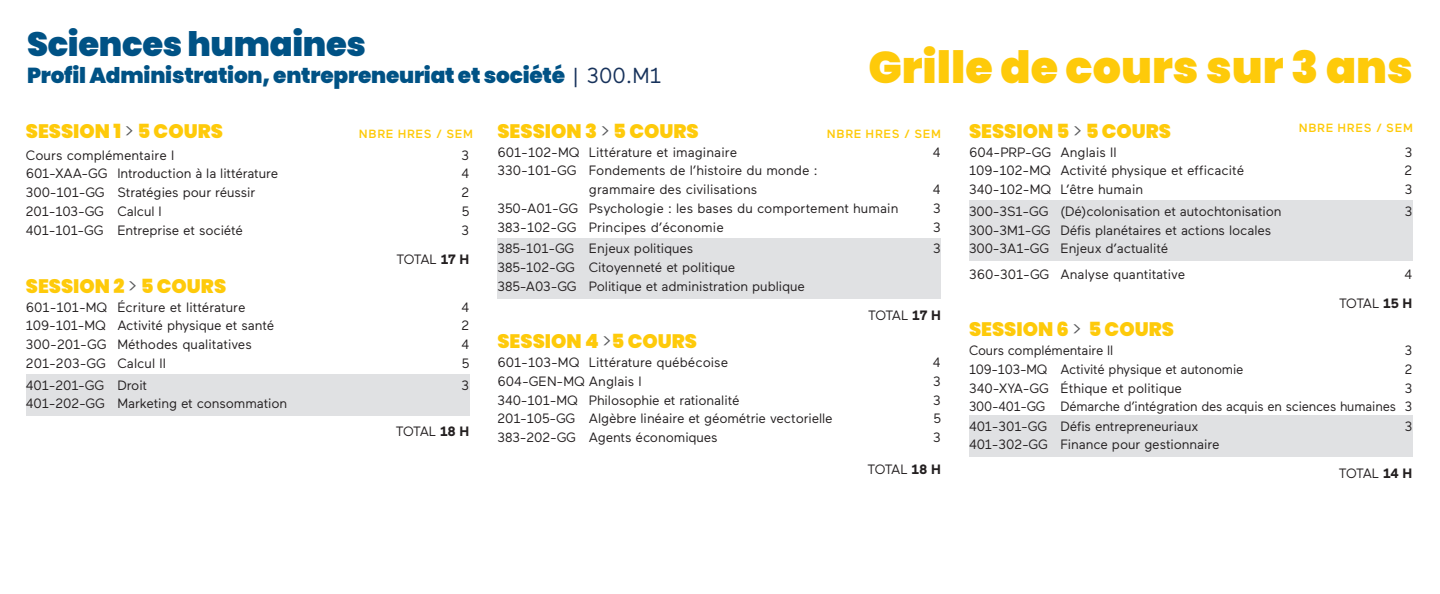
<style>
.page{position:relative;width:1440px;height:594px;background:#fff}
.page>*{position:absolute;margin:0;border:0;box-sizing:border-box;transform-origin:0 0}
.NEW-sous-titres{font:900 44.47px "Poppins";color:#feca0a}
.t1{font:900 33.75px "Poppins";letter-spacing:-.01em;color:#005285}
.t2{font:900 21.67px "Poppins";letter-spacing:-.01em;color:#005285}
.t3{font:900 19.5px "Poppins";color:#feca0a}
.t4{font:13.5px/18.8px "Maax";letter-spacing:-.01em;color:#231f20}
.t5{font:500 11.93px "Maax";letter-spacing:.05em;color:#feca0a}
.s1{font-family:"Maax";font-weight:400;color:#17325b}
.s2{font-weight:300;color:#57585a}
.s3{font-weight:700}
</style>
<div class="page">
<div style="left:26px;top:375px;width:444px;height:41px;background:#e0e1e3"></div>
<div style="left:497px;top:238px;width:444px;height:61px;background:#e0e1e3"></div>
<div style="left:969px;top:201px;width:444px;height:60px;background:#e0e1e3"></div>
<div style="left:969px;top:416px;width:444px;height:41px;background:#e0e1e3"></div>
<p class="t1" style="left:27px;top:24px;width:341px">Sciences humaines</p>
<p class="t2" style="left:27px;top:63px;width:636px">Profil Administration, entrepreneuriat et société <span class="s1">| 300.M1</span></p>
<p class="NEW-sous-titres" style="left:868px;top:42px;width:546px">Grille de cours sur 3 ans</p>
<p class="t3" style="left:497px;top:120px;width:203px">SESSION 3 <span class="s2">&gt;</span> 5 COURS</p>
<p class="t4" style="left:497px;top:143px;width:241px">601-102-MQ Littérature et imaginaire</p>
<p class="t4" style="left:933px;top:143px;width:9px">4</p>
<p class="t4" style="left:589px;top:162px;width:230px;text-indent:-92px">330-101-GG Fondements de l’histoire du monde : grammaire des civilisations</p>
<p class="t3" style="left:26px;top:120px;width:199px">SESSION 1 <span class="s2">&gt;</span> 5 COURS</p>
<p class="t4" style="left:26px;top:146px;width:150px">Cours complémentaire I</p>
<p class="t4" style="left:462px;top:146px;width:9px">3</p>
<p class="t4" style="left:26px;top:165px;width:254px">601-XAA-GG Introduction à la littérature</p>
<p class="t4" style="left:461px;top:165px;width:9px">4</p>
<p class="t4" style="left:26px;top:183px;width:231px">300-101-GG Stratégies pour réussir</p>
<p class="t4" style="left:462px;top:183px;width:9px">2</p>
<p class="t4" style="left:26px;top:202px;width:137px">201-103-GG Calcul I</p>
<p class="t4" style="left:462px;top:202px;width:9px">5</p>
<p class="t4" style="left:26px;top:221px;width:219px">401-101-GG Entreprise et société</p>
<p class="t4" style="left:462px;top:221px;width:9px">3</p>
<p class="t4" style="left:397px;top:251px;width:74px">TOTAL <span class="s3">17 H</span></p>
<p class="t3" style="left:26px;top:275px;width:202px">SESSION 2 <span class="s2">&gt;</span> 5 COURS</p>
<p class="t4" style="left:26px;top:298px;width:221px">601-101-MQ Écriture et littérature</p>
<p class="t4" style="left:461px;top:298px;width:9px">4</p>
<p class="t4" style="left:26px;top:316px;width:250px">109-101-MQ Activité physique et santé</p>
<p class="t4" style="left:462px;top:316px;width:9px">2</p>
<p class="t4" style="left:26px;top:335px;width:228px">300-201-GG Méthodes qualitatives</p>
<p class="t4" style="left:461px;top:335px;width:9px">4</p>
<p class="t4" style="left:26px;top:354px;width:142px">201-203-GG Calcul II</p>
<p class="t4" style="left:462px;top:354px;width:9px">5</p>
<p class="t4" style="left:26px;top:376px;width:123px">401-201-GG Droit</p>
<p class="t4" style="left:462px;top:376px;width:9px">3</p>
<p class="t4" style="left:26px;top:395px;width:263px">401-202-GG Marketing et consommation</p>
<p class="t4" style="left:396px;top:422px;width:75px">TOTAL <span class="s3">18 H</span></p>
<p class="t5" style="left:359px;top:128px;width:116px">NBRE HRES / SEM</p>
<p class="t5" style="left:827px;top:128px;width:116px">NBRE HRES / SEM</p>
<p class="t4" style="left:933px;top:180px;width:9px">4</p>
<p class="t4" style="left:497px;top:199px;width:403px">350-A01-GG Psychologie : les bases du comportement humain</p>
<p class="t4" style="left:933px;top:199px;width:9px">3</p>
<p class="t4" style="left:497px;top:218px;width:228px">383-102-GG Principes d’économie</p>
<p class="t4" style="left:933px;top:218px;width:9px">3</p>
<p class="t4" style="left:497px;top:240px;width:198px">385-101-GG Enjeux politiques</p>
<p class="t4" style="left:933px;top:240px;width:9px">3</p>
<p class="t4" style="left:497px;top:258px;width:309px">385-102-GG Citoyenneté et politique<br>385-A03-GG Politique et administration publique</p>
<p class="t4" style="left:868px;top:306px;width:74px">TOTAL <span class="s3">17 H</span></p>
<p class="t3" style="left:497px;top:330px;width:201px">SESSION 4 <span class="s2">&gt;</span>5 COURS</p>
<p class="t4" style="left:497px;top:353px;width:232px">601-103-MQ Littérature québécoise</p>
<p class="t4" style="left:933px;top:353px;width:9px">4</p>
<p class="t4" style="left:497px;top:372px;width:146px">604-GEN-MQ Anglais I</p>
<p class="t4" style="left:933px;top:372px;width:9px">3</p>
<p class="t4" style="left:497px;top:391px;width:244px">340-101-MQ Philosophie et rationalité</p>
<p class="t4" style="left:933px;top:391px;width:9px">3</p>
<p class="t4" style="left:497px;top:409px;width:337px">201-105-GG Algèbre linéaire et géométrie vectorielle</p>
<p class="t4" style="left:933px;top:409px;width:9px">5</p>
<p class="t4" style="left:497px;top:428px;width:222px">383-202-GG Agents économiques</p>
<p class="t4" style="left:933px;top:428px;width:9px">3</p>
<p class="t4" style="left:867px;top:460px;width:75px">TOTAL <span class="s3">18 H</span></p>
<p class="t5" style="left:1299px;top:121px;width:116px">NBRE HRES / SEM</p>
<p class="t3" style="left:969px;top:120px;width:204px">SESSION 5 <span class="s2">&gt;</span> 5 COURS</p>
<p class="t4" style="left:969px;top:143px;width:149px">604-PRP-GG Anglais II</p>
<p class="t4" style="left:1405px;top:143px;width:9px">3</p>
<p class="t4" style="left:969px;top:162px;width:277px">109-102-MQ Activité physique et efficacité</p>
<p class="t4" style="left:1405px;top:162px;width:9px">2</p>
<p class="t4" style="left:969px;top:180px;width:176px">340-102-MQ L’être humain</p>
<p class="t4" style="left:1405px;top:180px;width:9px">3</p>
<p class="t4" style="left:969px;top:202px;width:314px">300-3S1-GG (Dé)colonisation et autochtonisation</p>
<p class="t4" style="left:1405px;top:202px;width:9px">3</p>
<p class="t4" style="left:969px;top:221px;width:304px">300-3M1-GG Défis planétaires et actions locales<br>300-3A1-GG Enjeux d’actualité</p>
<p class="t4" style="left:969px;top:265px;width:218px">360-301-GG Analyse quantitative</p>
<p class="t4" style="left:1405px;top:265px;width:9px">4</p>
<p class="t4" style="left:1339px;top:294px;width:75px">TOTAL <span class="s3">15 H</span></p>
<p class="t3" style="left:969px;top:318px;width:206px">SESSION 6 <span class="s2">&gt;</span> 5 COURS</p>
<p class="t4" style="left:969px;top:341px;width:146px">Cours complémentaire II</p>
<p class="t4" style="left:1405px;top:341px;width:9px">3</p>
<p class="t4" style="left:969px;top:360px;width:276px">109-103-MQ Activité physique et autonomie</p>
<p class="t4" style="left:1405px;top:360px;width:9px">2</p>
<p class="t4" style="left:969px;top:379px;width:215px">340-XYA-GG Éthique et politique</p>
<p class="t4" style="left:969px;top:379px;width:445px;text-align:right">3<br>300-401-GG Démarche d’intégration des acquis en sciences humaines 3</p>
<p class="t4" style="left:969px;top:417px;width:231px">401-301-GG Défis entrepreneuriaux</p>
<p class="t4" style="left:1405px;top:417px;width:9px">3</p>
<p class="t4" style="left:969px;top:436px;width:252px">401-302-GG Finance pour gestionnaire</p>
<p class="t4" style="left:1339px;top:464px;width:75px">TOTAL <span class="s3">14 H</span></p>
</div>
